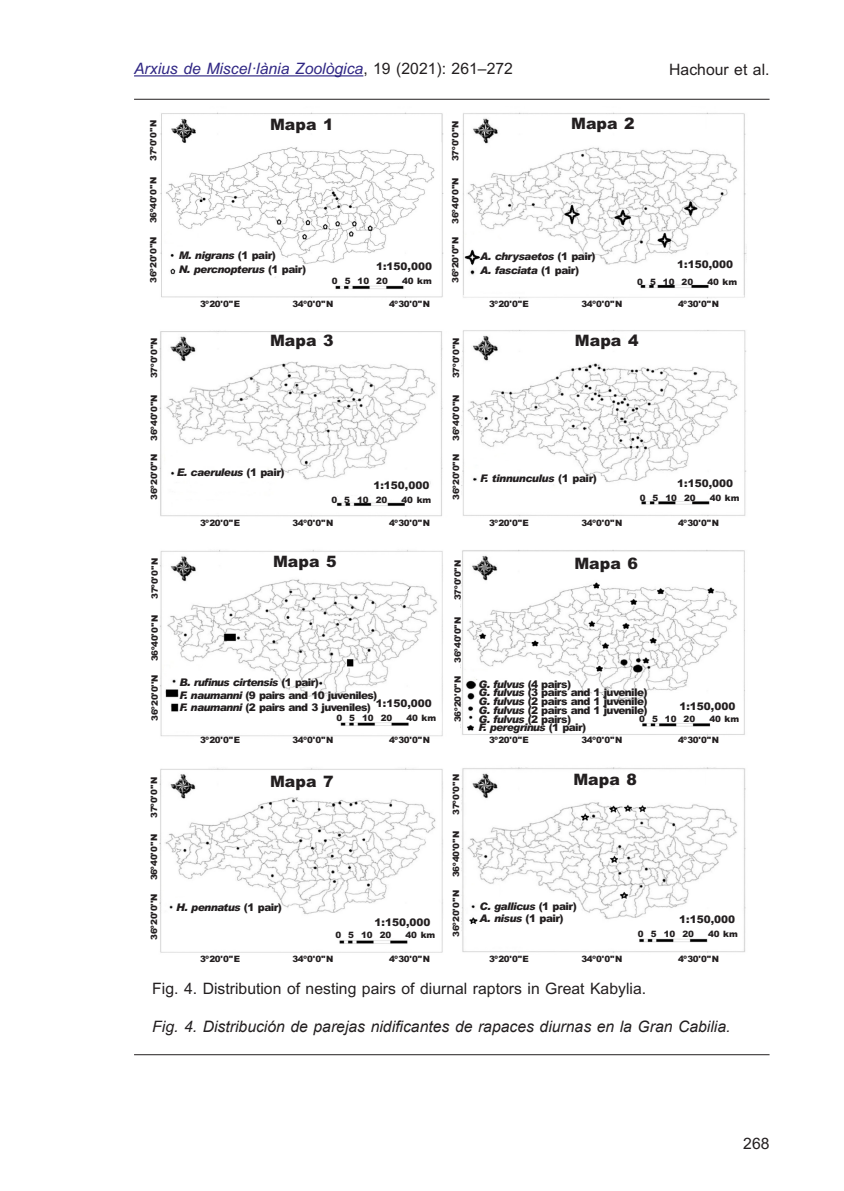
<style>
.page{position:relative;width:844px;height:1191px;background:#fff}
.page>*{position:absolute;margin:0;border:0;box-sizing:border-box;transform-origin:0 0}
.Peu_1_ang{font:15.75px "Arial MT2";color:#231f20}
.Peu_2_esp{font:italic 15.75px "Arial";color:#231f20}
.t1{font:15.75px "Arial Italic MT2";color:#302784}
.Normal_1º_ang{font:900 15.75px "Arial";color:#231f20}
.Normal_1º_ang-2{font:10.5px "Arial Black Italic 2";letter-spacing:-.05em;color:#231f20}
.Normal_1º_ang-3{font:900 10.5px "Arial";letter-spacing:-.06em;color:#231f20}
.Autor_en_títol{font:900 10.5px "Arial";color:#231f20}
.Normal_1º_ang-4{font:italic 900 10.5px "Arial";letter-spacing:-.06em;color:#231f20}
.Normal_1º_ang-5{font:900 8.75px "Arial";letter-spacing:-.04em;color:#231f20}
.Autor_en_títol-2{font:900 8.75px "Arial";letter-spacing:-.01em;color:#231f20}
.s1{font-family:"Arial MT2";color:#231f20}
.s2{font-family:"Arial";font-weight:900}
.s3{font-style:normal}
.s4{font-family:"Arial Black Italic 2";font-weight:400}
.s5{font-family:"Arial Italic MT2";font-style:normal}
</style>
<div class="page">
<hr style="left:134px;top:75px;width:229px;height:1px;background:#302784">
<img style="left:159px;top:112px;width:588px;height:841px">
<hr style="left:134px;top:99px;width:635px;height:1px;background:#231f20">
<hr style="left:134px;top:1054px;width:635px;height:1px;background:#231f20">
<h1 class="t1" style="left:134px;top:58px;width:380px">Arxius de Miscel·lània Zoològica<span class="s1">, 19 (2021): 261–272</span></h1>
<h1 class="Peu_1_ang" style="left:669px;top:59px;width:102px">Hachour et al.</h1>
<p class="Normal_1º_ang-5" style="left:147px;top:161px;width:42px;rotate:-90deg">37º0'0''N</p>
<p class="Normal_1º_ang-5" style="left:147px;top:223px;width:48px;rotate:-90deg">36º40'0''N</p>
<p class="Normal_1º_ang-5" style="left:147px;top:283px;width:48px;rotate:-90deg">36º20'0''N</p>
<p class="Normal_1º_ang-5" style="left:148px;top:378px;width:42px;rotate:-90deg">37º0'0''N</p>
<p class="Normal_1º_ang-5" style="left:148px;top:440px;width:48px;rotate:-90deg">36º40'0''N</p>
<p class="Normal_1º_ang-5" style="left:148px;top:500px;width:48px;rotate:-90deg">36º20'0''N</p>
<p class="Normal_1º_ang-5" style="left:148px;top:599px;width:42px;rotate:-90deg">37º0'0''N</p>
<p class="Normal_1º_ang-5" style="left:148px;top:661px;width:48px;rotate:-90deg">36º40'0''N</p>
<p class="Normal_1º_ang-5" style="left:148px;top:720px;width:48px;rotate:-90deg">36º20'0''N</p>
<p class="Normal_1º_ang-5" style="left:148px;top:818px;width:42px;rotate:-90deg">37º0'0''N</p>
<p class="Normal_1º_ang-5" style="left:148px;top:880px;width:48px;rotate:-90deg">36º40'0''N</p>
<p class="Normal_1º_ang-5" style="left:148px;top:939px;width:48px;rotate:-90deg">36º20'0''N</p>
<p class="Normal_1º_ang" style="left:270px;top:113px;width:65px">Mapa 1</p>
<p class="Normal_1º_ang" style="left:571px;top:112px;width:65px">Mapa 2</p>
<p class="Normal_1º_ang-5" style="left:449px;top:161px;width:42px;rotate:-90deg">37º0'0''N</p>
<p class="Normal_1º_ang-2" style="left:179px;top:249px;width:99px">M. nigrans <span class="s2">(1 pair)</span></p>
<p class="Normal_1º_ang-2" style="left:179px;top:263px;width:129px">N. percnopterus <span class="s2">(1 pair)</span></p>
<p class="Normal_1º_ang-5" style="left:449px;top:224px;width:48px;rotate:-90deg">36º40'0''N</p>
<p class="Normal_1º_ang-5" style="left:449px;top:283px;width:48px;rotate:-90deg">36º20'0''N</p>
<p class="Normal_1º_ang-2" style="left:480px;top:250px;width:117px">A. chrysaetos <span class="s2">(1 pair)</span></p>
<p class="Normal_1º_ang-2" style="left:480px;top:264px;width:100px">A. fasciata <span class="s2">(1 pair)</span></p>
<p class="Autor_en_títol" style="left:376px;top:259px;width:58px">1:150,000</p>
<p class="Autor_en_títol" style="left:677px;top:257px;width:58px">1:150,000</p>
<p class="Autor_en_títol-2" style="left:332px;top:274px;width:57px">0 5 10 20</p>
<p class="Autor_en_títol-2" style="left:402px;top:274px;width:31px">40 km</p>
<p class="Autor_en_títol-2" style="left:637px;top:275px;width:57px">0 5 10 20</p>
<p class="Autor_en_títol-2" style="left:707px;top:275px;width:31px">40 km</p>
<p class="Normal_1º_ang-5" style="left:200px;top:297px;width:41px">3º20'0''E</p>
<p class="Normal_1º_ang-5" style="left:292px;top:297px;width:42px">34º0'0''N</p>
<p class="Normal_1º_ang-5" style="left:389px;top:297px;width:42px">4º30'0''N</p>
<p class="Normal_1º_ang-5" style="left:489px;top:297px;width:41px">3º20'0''E</p>
<p class="Normal_1º_ang-5" style="left:581px;top:297px;width:42px">34º0'0''N</p>
<p class="Normal_1º_ang-5" style="left:678px;top:297px;width:42px">4º30'0''N</p>
<p class="Normal_1º_ang" style="left:270px;top:329px;width:65px">Mapa 3</p>
<p class="Normal_1º_ang" style="left:574px;top:329px;width:65px">Mapa 4</p>
<p class="Normal_1º_ang-5" style="left:449px;top:378px;width:42px;rotate:-90deg">37º0'0''N</p>
<p class="Normal_1º_ang-2" style="left:177px;top:466px;width:109px">E. caeruleus <span class="s2">(1 pair)</span></p>
<p class="Normal_1º_ang-5" style="left:449px;top:440px;width:48px;rotate:-90deg">36º40'0''N</p>
<p class="Normal_1º_ang-5" style="left:449px;top:500px;width:48px;rotate:-90deg">36º20'0''N</p>
<p class="Normal_1º_ang-2" style="left:480px;top:472px;width:118px">F. tinnunculus <span class="s2">(1 pair)</span></p>
<p class="Autor_en_títol" style="left:373px;top:478px;width:58px">1:150,000</p>
<p class="Autor_en_títol" style="left:677px;top:476px;width:58px">1:150,000</p>
<p class="Autor_en_títol-2" style="left:331px;top:493px;width:57px">0 5 10 20</p>
<p class="Autor_en_títol-2" style="left:401px;top:493px;width:31px">40 km</p>
<p class="Autor_en_títol-2" style="left:639px;top:492px;width:57px">0 5 10 20</p>
<p class="Autor_en_títol-2" style="left:709px;top:492px;width:31px">40 km</p>
<p class="Normal_1º_ang-5" style="left:200px;top:516px;width:41px">3º20'0''E</p>
<p class="Normal_1º_ang-5" style="left:292px;top:516px;width:42px">34º0'0''N</p>
<p class="Normal_1º_ang-5" style="left:389px;top:516px;width:42px">4º30'0''N</p>
<p class="Normal_1º_ang-5" style="left:489px;top:516px;width:41px">3º20'0''E</p>
<p class="Normal_1º_ang-5" style="left:581px;top:516px;width:42px">34º0'0''N</p>
<p class="Normal_1º_ang-5" style="left:678px;top:516px;width:42px">4º30'0''N</p>
<p class="Normal_1º_ang" style="left:273px;top:550px;width:65px">Mapa 5</p>
<p class="Normal_1º_ang" style="left:574px;top:551px;width:65px">Mapa 6</p>
<p class="Normal_1º_ang-5" style="left:451px;top:600px;width:42px;rotate:-90deg">37º0'0''N</p>
<p class="Normal_1º_ang-5" style="left:451px;top:663px;width:48px;rotate:-90deg">36º40'0''N</p>
<p class="Normal_1º_ang-5" style="left:451px;top:722px;width:48px;rotate:-90deg">36º20'0''N</p>
<p class="Normal_1º_ang-4" style="left:179px;top:676px;width:141px">B. rufinus cirtensis <span class="s3">(1 pair)</span></p>
<p class="Normal_1º_ang-3" style="left:179px;top:687px;width:199px"><span class="s4">F. naumanni</span> (9 pairs and 10 juveniles)</p>
<p class="Normal_1º_ang-3" style="left:179px;top:699px;width:193px"><span class="s4">F. naumanni</span> (2 pairs and 3 juveniles)</p>
<p class="Normal_1º_ang-2" style="left:478px;top:677px;width:94px">G. fulvus <span class="s2">(4 pairs)</span></p>
<p class="Normal_1º_ang-3" style="left:478px;top:685px;width:170px"><span class="s4">G. fulvus</span> (3 pairs and 1 juvenile)</p>
<p class="Normal_1º_ang-3" style="left:478px;top:693px;width:170px"><span class="s4">G. fulvus</span> (2 pairs and 1 juvenile)</p>
<p class="Normal_1º_ang-2" style="left:478px;top:703px;width:47px">G. fulvus</p>
<p class="Normal_1º_ang-2" style="left:478px;top:712px;width:94px">G. fulvus <span class="s2">(2 pairs)</span></p>
<p class="Normal_1º_ang-2" style="left:478px;top:721px;width:109px">F. peregrinus <span class="s2">(1 pair)</span></p>
<p class="Autor_en_títol" style="left:376px;top:695px;width:58px">1:150,000</p>
<p class="Autor_en_títol" style="left:679px;top:698px;width:58px">1:150,000</p>
<p class="Autor_en_títol-2" style="left:336px;top:711px;width:57px">0 5 10 20</p>
<p class="Autor_en_títol-2" style="left:406px;top:711px;width:31px">40 km</p>
<p class="Autor_en_títol-2" style="left:639px;top:712px;width:57px">0 5 10 20</p>
<p class="Autor_en_títol-2" style="left:709px;top:712px;width:31px">40 km</p>
<p class="Normal_1º_ang-5" style="left:200px;top:733px;width:41px">3º20'0''E</p>
<p class="Normal_1º_ang-5" style="left:292px;top:733px;width:42px">34º0'0''N</p>
<p class="Normal_1º_ang-5" style="left:389px;top:733px;width:42px">4º30'0''N</p>
<p class="Normal_1º_ang-5" style="left:489px;top:733px;width:41px">3º20'0''E</p>
<p class="Normal_1º_ang-5" style="left:581px;top:733px;width:42px">34º0'0''N</p>
<p class="Normal_1º_ang-5" style="left:678px;top:733px;width:42px">4º30'0''N</p>
<p class="Normal_1º_ang" style="left:270px;top:770px;width:65px">Mapa 7</p>
<p class="Normal_1º_ang" style="left:573px;top:768px;width:65px">Mapa 8</p>
<p class="Normal_1º_ang-5" style="left:449px;top:814px;width:42px;rotate:-90deg">37º0'0''N</p>
<p class="Normal_1º_ang-2" style="left:176px;top:900px;width:107px">H. pennatus <span class="s2">(1 pair)</span></p>
<p class="Normal_1º_ang-5" style="left:449px;top:877px;width:48px;rotate:-90deg">36º40'0''N</p>
<p class="Normal_1º_ang-5" style="left:449px;top:936px;width:48px;rotate:-90deg">36º20'0''N</p>
<p class="Normal_1º_ang-2" style="left:479px;top:899px;width:99px">C. gallicus <span class="s2">(1 pair)</span></p>
<p class="Normal_1º_ang-2" style="left:479px;top:911px;width:86px">A. nisus <span class="s2">(1 pair)</span></p>
<p class="Autor_en_títol" style="left:374px;top:914px;width:58px">1:150,000</p>
<p class="Autor_en_títol" style="left:679px;top:911px;width:58px">1:150,000</p>
<p class="Autor_en_títol-2" style="left:335px;top:928px;width:57px">0 5 10 20</p>
<p class="Autor_en_títol-2" style="left:405px;top:928px;width:31px">40 km</p>
<p class="Autor_en_títol-2" style="left:637px;top:927px;width:57px">0 5 10 20</p>
<p class="Autor_en_títol-2" style="left:708px;top:927px;width:31px">40 km</p>
<p class="Normal_1º_ang-5" style="left:200px;top:952px;width:41px">3º20'0''E</p>
<p class="Normal_1º_ang-5" style="left:292px;top:952px;width:42px">34º0'0''N</p>
<p class="Normal_1º_ang-5" style="left:389px;top:952px;width:42px">4º30'0''N</p>
<p class="Normal_1º_ang-5" style="left:489px;top:952px;width:41px">3º20'0''E</p>
<p class="Normal_1º_ang-5" style="left:581px;top:952px;width:42px">34º0'0''N</p>
<p class="Normal_1º_ang-5" style="left:678px;top:952px;width:42px">4º30'0''N</p>
<p class="Peu_1_ang" style="left:152px;top:978px;width:495px">Fig. 4. Distribution of nesting pairs of diurnal raptors in Great Kabylia.</p>
<p class="Peu_2_esp" style="left:152px;top:1016px;width:579px"><span class="s5">Fig. 4.</span> Distribución de parejas nidificantes de rapaces diurnas en la Gran Cabilia.</p>
<h1 class="Peu_1_ang" style="left:743px;top:1133px;width:28px">268</h1>
</div>
